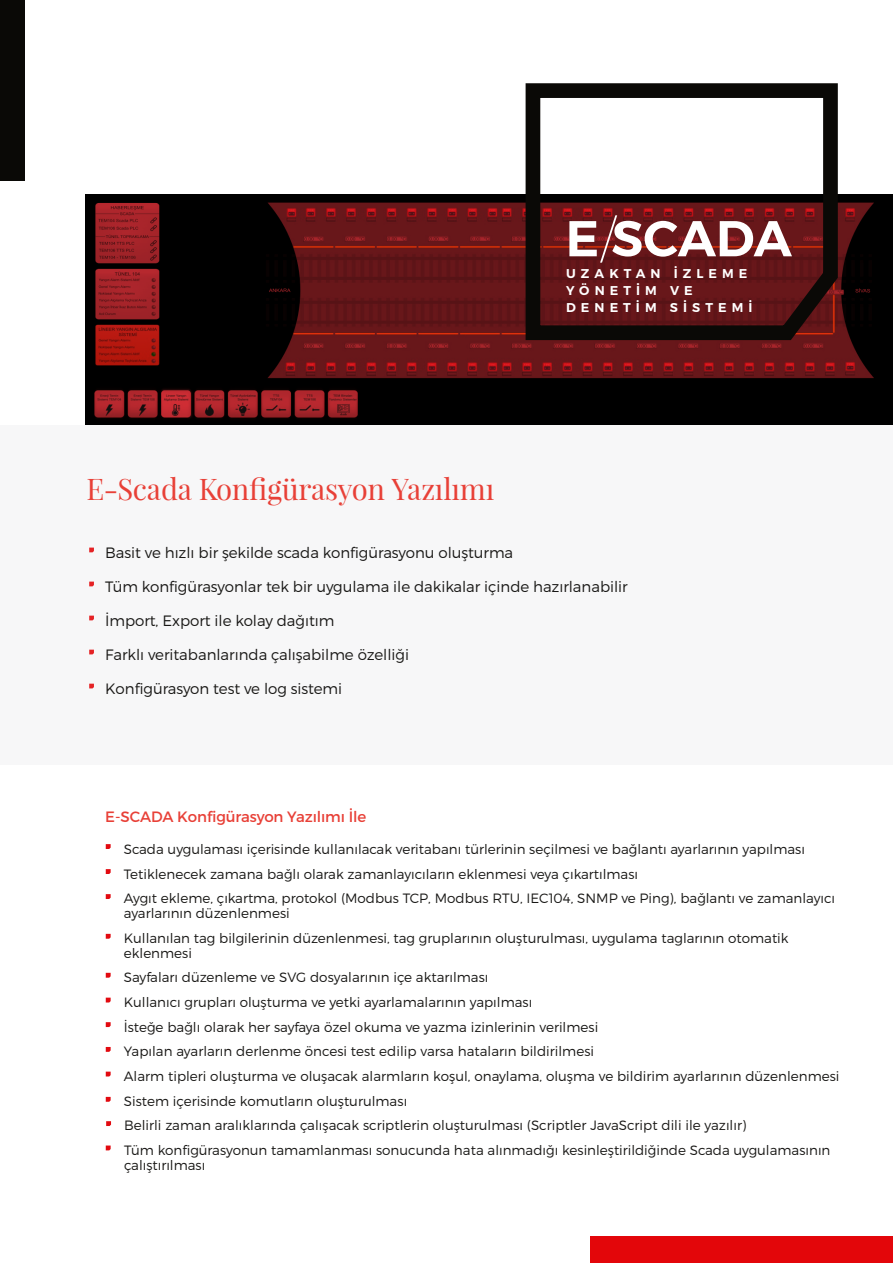
<style>
.page{position:relative;width:893px;height:1263px;background:#fff}
.page>*{position:absolute;margin:0;border:0;box-sizing:border-box;transform-origin:0 0}
.t1{font:50.25px "Trueno S Bd";letter-spacing:-.005em;color:#fff}
.t2{font:29.25px "Playfair Display";letter-spacing:-.01em;color:#e84037}
.t3{font:15px "Trueno Lt";letter-spacing:-.005em;color:#181715}
.t4{font:15px "Trueno Rg";letter-spacing:-.01em;color:#e84037}
.t5{font:13.5px/15px "Trueno Lt";color:#181715}
.t6{font:12.75px/16.8px "Trueno S Bd";letter-spacing:.4em;color:#fff}
</style>
<div class="page">
<div style="left:85px;top:194px;width:808px;height:231px;background:#e3000b;opacity:.8"></div>
<div style="left:0;top:0;width:24px;height:181px;background:#0a0906"></div>
<div style="left:0;top:425px;width:893px;height:340px;background:#f7f7f8"></div>
<svg style="left:526px;top:83px;width:312px;height:257px"></svg>
<svg style="left:600px;top:215px;width:17px;height:48px"></svg>
<svg style="left:89px;top:548px;width:5px;height:4px"></svg>
<svg style="left:89px;top:582px;width:5px;height:4px"></svg>
<svg style="left:89px;top:616px;width:5px;height:4px"></svg>
<svg style="left:89px;top:650px;width:5px;height:4px"></svg>
<svg style="left:89px;top:684px;width:5px;height:4px"></svg>
<svg style="left:106px;top:1145px;width:5px;height:5px"></svg>
<svg style="left:106px;top:998px;width:5px;height:4px"></svg>
<svg style="left:106px;top:1047px;width:5px;height:5px"></svg>
<svg style="left:106px;top:1022px;width:5px;height:5px"></svg>
<svg style="left:106px;top:1097px;width:5px;height:5px"></svg>
<svg style="left:106px;top:1121px;width:5px;height:5px"></svg>
<svg style="left:106px;top:1071px;width:5px;height:5px"></svg>
<svg style="left:106px;top:844px;width:5px;height:5px"></svg>
<svg style="left:106px;top:869px;width:5px;height:5px"></svg>
<svg style="left:106px;top:894px;width:5px;height:5px"></svg>
<svg style="left:106px;top:973px;width:5px;height:5px"></svg>
<svg style="left:106px;top:934px;width:5px;height:5px"></svg>
<div style="left:590px;top:1236px;width:303px;height:27px;background:#e3060a"></div>
<h2 class="t2" style="left:86px;top:469px;width:409px">E-Scada Konfigürasyon Yazılımı</h2>
<h1 class="t1" style="left:566px;top:208px;width:228px">E SCADA</h1>
<p class="t6" style="left:566px;top:265px;width:188px">UZAKTAN İZLEME<br>YÖNETİM VE<br>DENETİM SİSTEMİ</p>
<p class="t3" style="left:105px;top:543px;width:410px">Basit ve hızlı bir şekilde scada konfigürasyonu oluşturma</p>
<p class="t3" style="left:105px;top:577px;width:524px">Tüm konfigürasyonlar tek bir uygulama ile dakikalar içinde hazırlanabilir</p>
<p class="t3" style="left:105px;top:611px;width:231px">İmport, Export ile kolay dağıtım</p>
<p class="t3" style="left:105px;top:645px;width:305px">Farklı veritabanlarında çalışabilme özelliği</p>
<p class="t3" style="left:105px;top:679px;width:238px">Konfigürasyon test ve log sistemi</p>
<p class="t4" style="left:105px;top:807px;width:262px">E-SCADA Konfigürasyon Yazılımı İle</p>
<p class="t5" style="left:124px;top:836px;width:683px;line-height:24.8px">Scada uygulaması içerisinde kullanılacak veritabanı türlerinin seçilmesi ve bağlantı ayarlarının yapılması<br>Tetiklenecek zamana bağlı olarak zamanlayıcıların eklenmesi veya çıkartılması</p>
<p class="t5" style="left:124px;top:890px;width:713px">Aygıt ekleme, çıkartma, protokol (Modbus TCP, Modbus RTU, IEC104, SNMP ve Ping), bağlantı ve zamanlayıcı ayarlarının düzenlenmesi</p>
<p class="t5" style="left:124px;top:930px;width:666px">Kullanılan tag bilgilerinin düzenlenmesi, tag gruplarının oluşturulması, uygulama taglarının otomatik eklenmesi</p>
<p class="t5" style="left:124px;top:969px;width:366px">Sayfaları düzenleme ve SVG dosyalarının içe aktarılması</p>
<p class="t5" style="left:124px;top:994px;width:410px">Kullanıcı grupları oluşturma ve yetki ayarlamalarının yapılması</p>
<p class="t5" style="left:124px;top:1018px;width:476px">İsteğe bağlı olarak her sayfaya özel okuma ve yazma izinlerinin verilmesi</p>
<p class="t5" style="left:124px;top:1043px;width:472px">Yapılan ayarların derlenme öncesi test edilip varsa hataların bildirilmesi</p>
<p class="t5" style="left:124px;top:1068px;width:717px">Alarm tipleri oluşturma ve oluşacak alarmların koşul, onaylama, oluşma ve bildirim ayarlarının düzenlenmesi</p>
<p class="t5" style="left:124px;top:1093px;width:285px">Sistem içerisinde komutların oluşturulması</p>
<p class="t5" style="left:124px;top:1117px;width:624px">Belirli zaman aralıklarında çalışacak scriptlerin oluşturulması (Scriptler JavaScript dili ile yazılır)</p>
<p class="t5" style="left:124px;top:1142px;width:708px">Tüm konfigürasyonun tamamlanması sonucunda hata alınmadığı kesinleştirildiğinde Scada uygulamasının çalıştırılması</p>
</div>
